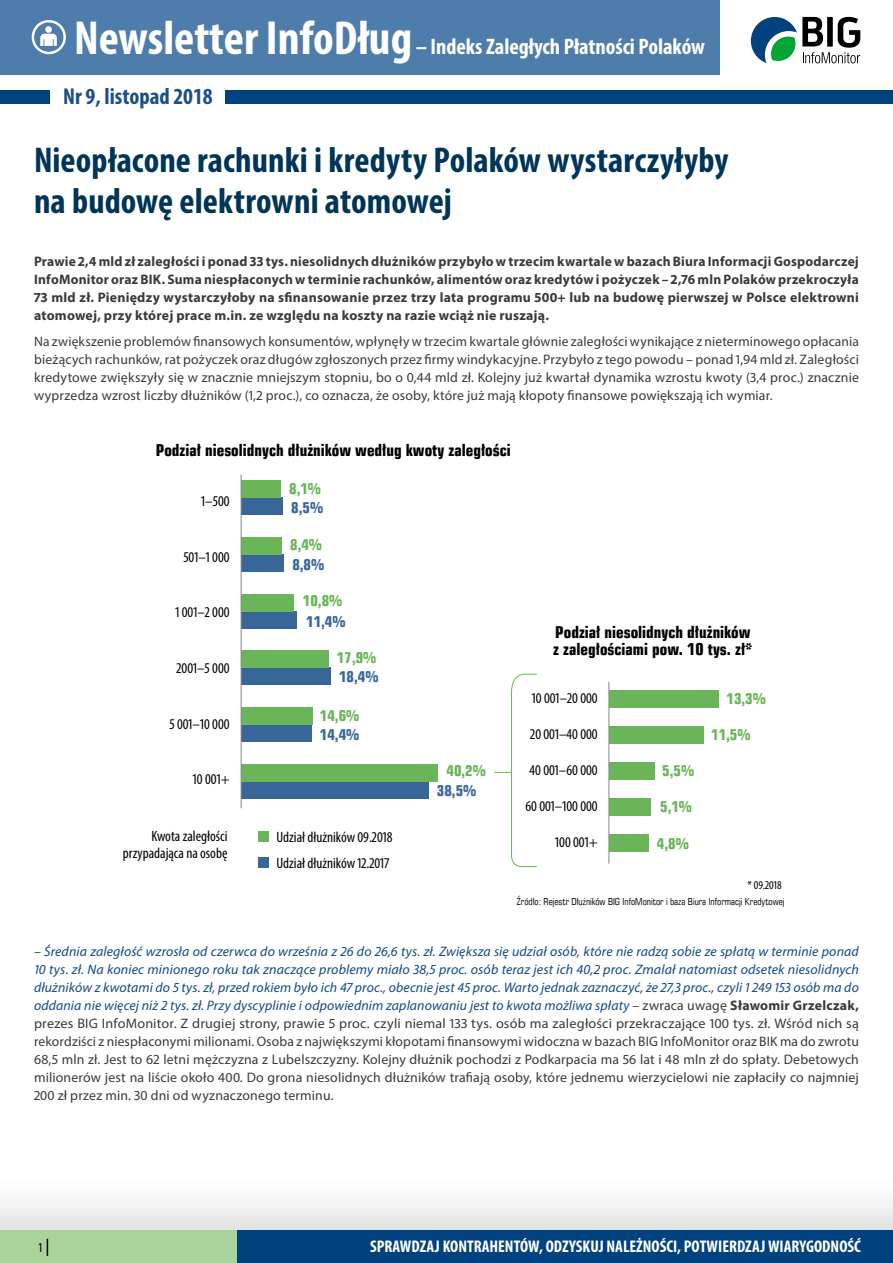
<style>
.page{position:relative;width:893px;height:1263px;background:#fff}
.page>*{position:absolute;margin:0;border:0;box-sizing:border-box;transform-origin:0 0}
.t1{font:700 condensed 36px/41.4px "Myriad Pro";letter-spacing:.005em;color:#003558}
.t2{font:700 condensed 23.1px "Myriad Pro";color:#1c4f8a}
.t3{font:700 condensed 22.5px "Myriad Pro";color:#fff}
.t4{font:700 condensed 16.95px "Myriad Pro";color:#fff}
.t5{font:700 16.5px/17.4px "Square 721 Cn EU";color:#000}
.t6{font:condensed 15px/26px "Myriad Pro";color:#000}
.t7{font:700 15px "Square 721 Cn EU";color:#69b557}
.t8{font:700 15px "Square 721 Cn EU";color:#386699}
.t9{font:13.8px/18px "Myriad Pro";letter-spacing:.01em;color:#3a3a39;text-align:justify}
.t10{font:700 13.8px/18px "Myriad Pro";letter-spacing:.015em;color:#3a3a39;text-align:justify}
.t11{font:condensed 13.5px "Myriad Pro";color:#000}
.t12{font:condensed 12px "Myriad Pro";color:#000}
.t13{font:9.75px "Square 721 Cn EU";color:#000}
.s1{font-size:48px}
.s2{font-style:italic;color:#134a83}
.s3{font-weight:700}
</style>
<div class="page">
<div style="left:0;top:1170px;width:893px;height:93px;background:#000;opacity:.15"></div>
<div style="left:0;top:0;width:720px;height:74px;background:#4e7dac"></div>
<div style="left:0;top:91px;width:50px;height:13px;background:#004280"></div>
<div style="left:225px;top:91px;width:668px;height:13px;background:#004280"></div>
<div style="left:0;top:1230px;width:247px;height:33px;background:#aad29b"></div>
<div style="left:237px;top:1230px;width:656px;height:33px;background:#004280"></div>
<svg style="left:47px;top:1239px;width:1px;height:17px"></svg>
<svg style="left:32px;top:20px;width:34px;height:34px"></svg>
<svg style="left:751px;top:17px;width:109px;height:46px"></svg>
<div style="left:609px;top:690px;width:110px;height:17px;background:#69b557"></div>
<div style="left:609px;top:726px;width:94px;height:17px;background:#69b557"></div>
<div style="left:609px;top:762px;width:46px;height:17px;background:#69b557"></div>
<div style="left:609px;top:799px;width:42px;height:17px;background:#69b557"></div>
<div style="left:609px;top:835px;width:39px;height:17px;background:#69b557"></div>
<div style="left:241px;top:498px;width:42px;height:17px;background:#386699"></div>
<div style="left:241px;top:555px;width:43px;height:17px;background:#386699"></div>
<div style="left:241px;top:611px;width:56px;height:17px;background:#386699"></div>
<div style="left:241px;top:668px;width:90px;height:17px;background:#386699"></div>
<div style="left:241px;top:725px;width:71px;height:17px;background:#386699"></div>
<div style="left:241px;top:781px;width:188px;height:17px;background:#386699"></div>
<div style="left:241px;top:481px;width:40px;height:17px;background:#69b557"></div>
<div style="left:241px;top:538px;width:41px;height:17px;background:#69b557"></div>
<div style="left:241px;top:594px;width:53px;height:17px;background:#69b557"></div>
<div style="left:241px;top:651px;width:88px;height:17px;background:#69b557"></div>
<div style="left:241px;top:708px;width:71px;height:17px;background:#69b557"></div>
<div style="left:241px;top:764px;width:197px;height:17px;background:#69b557"></div>
<div style="left:258px;top:831px;width:11px;height:11px;background:#69b557"></div>
<div style="left:258px;top:857px;width:11px;height:10px;background:#386699"></div>
<hr style="left:241px;top:474px;width:1px;height:334px;background:#868786">
<svg style="left:494px;top:674px;width:43px;height:193px"></svg>
<hr style="left:609px;top:682px;width:1px;height:182px;background:#868786">
<h3 class="t3" style="left:74px;top:33px;width:632px"><span class="s1">Newsletter InfoDług</span> – Indeks Zaległych Płatności Polaków</h3>
<h2 class="t2" style="left:63px;top:82px;width:151px">Nr 9, listopad 2018</h2>
<h1 class="t1" style="left:34px;top:138px;width:696px">Nieopłacone rachunki i kredyty Polaków wystarczyłyby na budowę elektrowni atomowej</h1>
<p class="t10" style="left:34px;top:251px;width:826px">Prawie 2,4 mld zł zaległości i ponad 33 tys. niesolidnych dłużników przybyło w trzecim kwartale w bazach Biura Informacji Gospodarczej InfoMonitor oraz BIK. Suma niespłaconych w terminie rachunków, alimentów oraz kredytów i pożyczek – 2,76 mln Polaków przekroczyła 73 mld zł. Pieniędzy wystarczyłoby na sfinansowanie przez trzy lata programu 500+ lub na budowę pierwszej w Polsce elektrowni atomowej, przy której prace m.in. ze względu na koszty na razie wciąż nie ruszają.</p>
<p class="t9" style="left:34px;top:332px;width:826px">Na zwiększenie problemów finansowych konsumentów, wpłynęły w trzecim kwartale głównie zaległości wynikające z nieterminowego opłacania bieżących rachunków, rat pożyczek oraz długów zgłoszonych przez firmy windykacyjne. Przybyło z tego powodu – ponad 1,94 mld zł. Zaległości kredytowe zwiększyły się w znacznie mniejszym stopniu, bo o 0,44 mld zł. Kolejny już kwartał dynamika wzrostu kwoty (3,4 proc.) znacznie wyprzedza wzrost liczby dłużników (1,2 proc.), co oznacza, że osoby, które już mają kłopoty finansowe powiększają ich wymiar.</p>
<p class="t5" style="left:156px;top:442px;width:356px">Podział niesolidnych dłużników według kwoty zaległości</p>
<p class="t6" style="left:201px;top:488px;width:30px">1–500</p>
<p class="t6" style="left:183px;top:543px;width:48px">501–1 000</p>
<p class="t6" style="left:175px;top:599px;width:56px">1 001–2 000</p>
<p class="t6" style="left:177px;top:655px;width:55px">2001–5 000</p>
<p class="t6" style="left:169px;top:710px;width:62px">5 001–10 000</p>
<p class="t6" style="left:193px;top:766px;width:38px">10 001+</p>
<p class="t6" style="left:123px;top:827px;width:106px;line-height:17.4px;text-align:right">Kwota zaległości przypadająca na osobę</p>
<p class="t7" style="left:289px;top:479px;width:33px">8,1%</p>
<p class="t8" style="left:291px;top:498px;width:33px">8,5%</p>
<p class="t7" style="left:290px;top:535px;width:33px">8,4%</p>
<p class="t8" style="left:292px;top:555px;width:33px">8,8%</p>
<p class="t7" style="left:303px;top:591px;width:41px">10,8%</p>
<p class="t8" style="left:306px;top:612px;width:41px">11,4%</p>
<p class="t7" style="left:337px;top:648px;width:41px">17,9%</p>
<p class="t8" style="left:339px;top:667px;width:41px">18,4%</p>
<p class="t7" style="left:320px;top:705px;width:41px">14,6%</p>
<p class="t8" style="left:320px;top:725px;width:41px">14,4%</p>
<p class="t6" style="left:276px;top:823px;width:118px">Udział dłużników 09.2018<br>Udział dłużników 12.2017</p>
<p class="t7" style="left:446px;top:761px;width:41px">40,2%</p>
<p class="t8" style="left:437px;top:781px;width:41px">38,5%</p>
<p class="t5" style="left:553px;top:624px;width:201px">Podział niesolidnych dłużników z zaległościami pow. 10 tys. zł*</p>
<p class="t6" style="left:532px;top:684px;width:67px">10 001–20 000</p>
<p class="t6" style="left:530px;top:721px;width:69px">20 001–40 000</p>
<p class="t6" style="left:530px;top:757px;width:70px">40 001–60 000</p>
<p class="t6" style="left:525px;top:793px;width:74px">60 001–100 000</p>
<p class="t6" style="left:555px;top:829px;width:44px">100 001+</p>
<p class="t7" style="left:662px;top:761px;width:33px">5,5%</p>
<p class="t7" style="left:660px;top:796px;width:33px">5,1%</p>
<p class="t7" style="left:657px;top:834px;width:33px">4,8%</p>
<p class="t7" style="left:726px;top:689px;width:41px">13,3%</p>
<p class="t7" style="left:711px;top:725px;width:41px">11,5%</p>
<p class="t12" style="left:747px;top:878px;width:36px">* 09.2018</p>
<p class="t13" style="left:517px;top:896px;width:269px">Źródło: Rejestr Dłużników BIG InfoMonitor i baza Biura Informacji Kredytowej</p>
<p class="t9" style="left:34px;top:942px;width:826px"><span class="s2">– Średnia zaległość wzrosła od czerwca do września z 26 do 26,6 tys. zł. Zwiększa się udział osób, które nie radzą sobie ze spłatą w terminie ponad 10 tys. zł. Na koniec minionego roku tak znaczące problemy miało 38,5 proc. osób teraz jest ich 40,2 proc. Zmalał natomiast odsetek niesolidnych dłużników z kwotami do 5 tys. zł, przed rokiem było ich 47 proc., obecnie jest 45 proc. Warto jednak zaznaczyć, że 27,3 proc., czyli 1 249 153 osób ma do oddania nie więcej niż 2 tys. zł. Przy dyscyplinie i odpowiednim zaplanowaniu jest to kwota możliwa spłaty</span> – zwraca uwagę <span class="s3">Sławomir Grzelczak, </span>prezes BIG InfoMonitor. Z drugiej strony, prawie 5 proc. czyli niemal 133 tys. osób ma zaległości przekraczające 100 tys. zł. Wśród nich są rekordziści z niespłaconymi milionami. Osoba z największymi kłopotami finansowymi widoczna w bazach BIG InfoMonitor oraz BIK ma do zwrotu 68,5 mln zł. Jest to 62 letni mężczyzna z Lubelszczyzny. Kolejny dłużnik pochodzi z Podkarpacia ma 56 lat i 48 mln zł do spłaty. Debetowych milionerów jest na liście około 400. Do grona niesolidnych dłużników trafiają osoby, które jednemu wierzycielowi nie zapłaciły co najmniej 200 zł przez min. 30 dni od wyznaczonego terminu.</p>
<p class="t11" style="left:38px;top:1239px;width:7px">1</p>
<p class="t4" style="left:370px;top:1235px;width:492px">SPRAWDZAJ KONTRAHENTÓW, ODZYSKUJ NALEŻNOŚCI, POTWIERDZAJ WIARYGODNOŚĆ</p>
</div>
